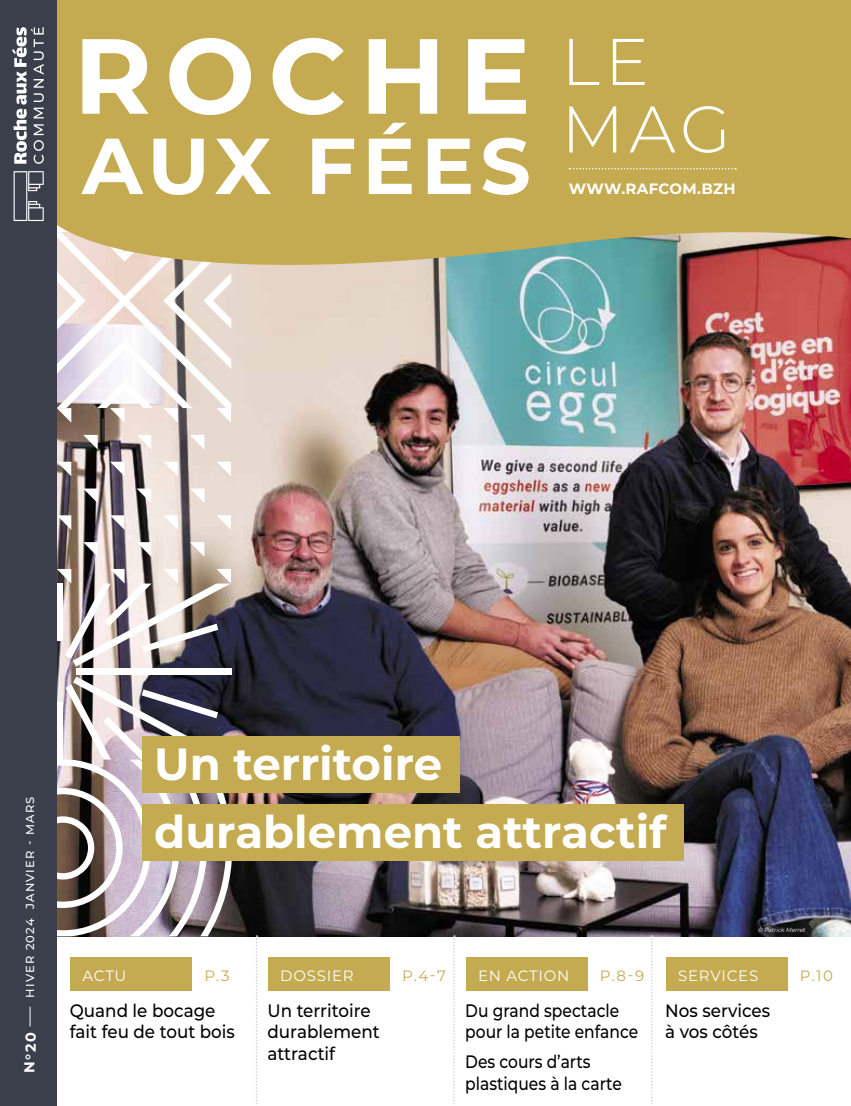
<style>
.page{position:relative;width:851px;height:1106px;background:#fff}
.page>*{position:absolute;margin:0;border:0;box-sizing:border-box;transform-origin:0 0}
.t1{font:700 106.5px "Montserrat";letter-spacing:.125em;color:#fff}
.t2{font:700 79.05px "Montserrat";letter-spacing:.075em;color:#fff}
.t3{font:300 65.85px/67.5px "Montserrat";color:#fff}
.t4{font:700 45px "Montserrat";color:#fff}
.t5{font:500 18px/21.6px "Montserrat";color:#000;scale:.93 1}
.t6{font:500 18px/21.6px "Montserrat";color:#000;scale:.86 1}
.t7{font:15px "Montserrat";letter-spacing:.05em;color:#fff}
.t8{font:15px "Montserrat";color:#c4ab51}
.t9{font:700 15px "Montserrat";letter-spacing:.02em;color:#fff}
.t10{font:700 14.4px "Montserrat";color:#fff}
.t11{font:500 11.55px "Montserrat";letter-spacing:.1em;color:#fff}
.t12{font:italic 6px "Montserrat";color:#fff}
</style>
<div class="page">
<img style="left:57px;top:301px;width:793px;height:635px">
<svg style="left:190px;top:435px;width:14px;height:14px"></svg>
<svg style="left:137px;top:435px;width:14px;height:14px"></svg>
<svg style="left:83px;top:435px;width:15px;height:14px"></svg>
<svg style="left:190px;top:488px;width:14px;height:15px"></svg>
<svg style="left:137px;top:488px;width:14px;height:15px"></svg>
<svg style="left:83px;top:488px;width:15px;height:15px"></svg>
<svg style="left:190px;top:542px;width:14px;height:15px"></svg>
<svg style="left:137px;top:542px;width:14px;height:15px"></svg>
<svg style="left:83px;top:542px;width:15px;height:15px"></svg>
<svg style="left:216px;top:462px;width:15px;height:14px"></svg>
<svg style="left:163px;top:462px;width:15px;height:14px"></svg>
<svg style="left:110px;top:462px;width:14px;height:14px"></svg>
<svg style="left:57px;top:462px;width:14px;height:14px"></svg>
<svg style="left:216px;top:515px;width:15px;height:15px"></svg>
<svg style="left:163px;top:515px;width:15px;height:15px"></svg>
<svg style="left:110px;top:515px;width:14px;height:15px"></svg>
<svg style="left:57px;top:515px;width:14px;height:15px"></svg>
<svg style="left:57px;top:301px;width:174px;height:122px"></svg>
<div style="left:76px;top:668px;width:155px;height:7px;background:#fff"></div>
<img style="left:57px;top:569px;width:174px;height:97px">
<img style="left:57px;top:676px;width:175px;height:260px">
<svg style="left:57px;top:0;width:793px;height:301px;background:#c0aa5e"></svg>
<svg style="left:256px;top:935px;width:1px;height:170px"></svg>
<svg style="left:453px;top:935px;width:2px;height:170px"></svg>
<svg style="left:651px;top:935px;width:1px;height:170px"></svg>
<svg style="left:569px;top:168px;width:166px;height:1px"></svg>
<div style="left:0;top:0;width:57px;height:1106px;background:#3a3f4b"></div>
<svg style="left:30px;top:1006px;width:1px;height:20px"></svg>
<svg style="left:14px;top:171px;width:30px;height:50px"></svg>
<svg style="left:12px;top:27px;width:32px;height:137px"></svg>
<div style="left:71px;top:957px;width:120px;height:34px;background:#c4ab51"></div>
<div style="left:268px;top:957px;width:121px;height:34px;background:#c4ab51"></div>
<div style="left:466px;top:957px;width:121px;height:34px;background:#c4ab51"></div>
<div style="left:666px;top:957px;width:121px;height:34px;background:#c4ab51"></div>
<div style="left:142px;top:736px;width:317px;height:56px;background:#c4ab51"></div>
<div style="left:142px;top:804px;width:542px;height:56px;background:#c4ab51"></div>
<h1 class="t1" style="left:74px;top:-1px;width:458px">ROCHE</h1>
<h2 class="t2" style="left:82px;top:109px;width:450px">AUX FÉES</h2>
<h3 class="t3" style="left:561px;top:26px;width:171px">LE<br>MAG</h3>
<p class="t9" style="left:568px;top:178px;width:168px">WWW.RAFCOM.BZH</p>
<p class="t11" style="left:22px;top:997px;width:202px;rotate:-90deg">HIVER 2024 JANVIER - MARS</p>
<p class="t10" style="left:20px;top:1073px;width:42px;rotate:-90deg">N°20</p>
<h3 class="t4" style="left:154px;top:731px;width:289px">Un territoire</h3>
<h3 class="t4" style="left:154px;top:799px;width:514px">durablement attractif</h3>
<p class="t12" style="left:757px;top:926px;width:50px">© Patrick Merret</p>
<p class="t7" style="left:83px;top:965px;width:45px">ACTU</p>
<p class="t8" style="left:204px;top:965px;width:27px">P.3</p>
<p class="t7" style="left:280px;top:965px;width:75px">DOSSIER</p>
<p class="t8" style="left:402px;top:965px;width:46px">P.4-7</p>
<p class="t7" style="left:478px;top:965px;width:93px">EN ACTION</p>
<p class="t8" style="left:599px;top:965px;width:46px">P.8-9</p>
<p class="t7" style="left:678px;top:965px;width:82px">SERVICES</p>
<p class="t8" style="left:799px;top:965px;width:35px">P.10</p>
<p class="t5" style="left:70px;top:998px;width:179px">Quand le bocage fait feu de tout bois</p>
<p class="t5" style="left:267px;top:998px;width:122px">Un territoire durablement attractif</p>
<p class="t6" style="left:465px;top:998px;width:202px">Du grand spectacle pour la petite enfance</p>
<p class="t6" style="left:465px;top:1050px;width:183px">Des cours d’arts plastiques à la carte</p>
<p class="t5" style="left:665px;top:998px;width:114px">Nos services à vos côtés</p>
</div>
